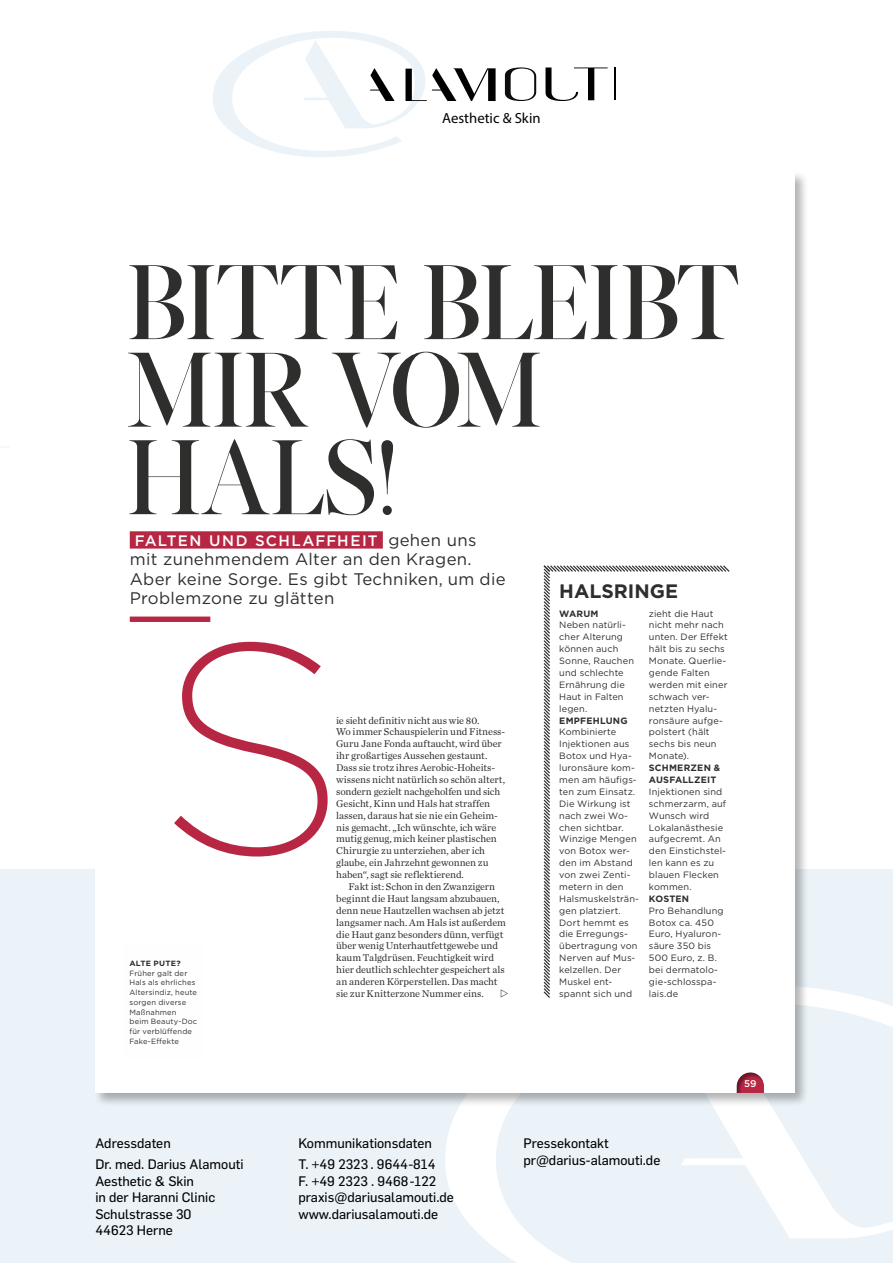
<style>
.page{position:relative;width:893px;height:1263px;background:#fff}
.page>*{position:absolute;margin:0;border:0;box-sizing:border-box;transform-origin:0 0}
.t1{font:200 298.2px "Gotham";color:#b72744}
.t2{font:104.85px/87.4px "Glanz Gala Medium Semi Dis";letter-spacing:-.005em;color:#2e2e2d}
.t3{font:700 19.5px "Gotham";color:#2e2e2d}
.t4{font:16.8px/19.5px "Gotham";letter-spacing:.02em;color:#2e2e2d}
.t5{font:500 15.15px "Gotham";letter-spacing:.07em;color:#fefefe}
.t6{font:14.7px "Myriad Pro";color:#000}
.t7{font:13.5px/16.5px "Flama Basic";color:#000}
.t8{font:10.2px/11.9px "Chronicle Text G1";letter-spacing:-.005em;color:#2e2e2d}
.t9{font:500 9.75px "Gotham";color:#fefefe}
.t10{font:9.15px/11.9px "Gotham";letter-spacing:.015em;color:#2e2e2d}
.t11{font:700 9.15px/11.9px "Gotham";letter-spacing:.02em;color:#2e2e2d}
.t12{font:7.5px/9.8px "Gotham";letter-spacing:.02em;color:#2e2e2d}
.t13{font:700 7.5px "Gotham";letter-spacing:.025em;color:#2e2e2d;scale:1.05 1}
.s1{font-weight:400;font-size:16.8px;color:#2e2e2d}
</style>
<div class="page">
<div style="left:0;top:870px;width:893px;height:393px;background:#ebf3f8"></div>
<svg style="left:445px;top:988px;width:448px;height:275px"></svg>
<hr style="left:614px;top:67px;width:1px;height:33px;background:#000">
<svg style="left:546px;top:67px;width:62px;height:34px"></svg>
<svg style="left:213px;top:31px;width:283px;height:126px"></svg>
<svg style="left:505px;top:67px;width:32px;height:34px"></svg>
<div style="left:93px;top:170px;width:716px;height:937px;background:#000;opacity:.3"></div>
<div style="left:95px;top:172px;width:700px;height:921px;background:#fff"></div>
<div style="left:130px;top:531px;width:253px;height:18px;background:#b72744"></div>
<div style="left:130px;top:616px;width:80px;height:6px;background:#b72744"></div>
<svg style="left:543px;top:565px;width:187px;height:433px"></svg>
<div style="left:736px;top:1071px;width:29px;height:22px;background:#2e2e2d;opacity:.5"></div>
<h3 class="t6" style="left:442px;top:109px;width:100px">Aesthetic &amp; Skin</h3>
<h2 class="t2" style="left:127px;top:257px;width:614px">BITTE BLEIBT<br>MIR VOM<br>HALS!</h2>
<h3 class="t5" style="left:135px;top:530px;width:343px">FALTEN UND SCHLAFFHEIT <span class="s1">gehen uns</span></h3>
<h3 class="t4" style="left:130px;top:549px;width:377px">mit zunehmendem Alter an den Kragen.<br>Aber keine Sorge. Es gibt Techniken, um die<br>Problemzone zu glätten</h3>
<h1 class="t1" style="left:156px;top:563px;width:193px">S</h1>
<p class="t13" style="left:129px;top:958px;width:50px">ALTE PUTE?</p>
<p class="t12" style="left:129px;top:968px;width:69px">Früher galt der<br>Hals als ehrliches<br>Altersindiz, heute sorgen diverse<br>Maßnahmen beim Beauty-Doc für verblüffende<br>Fake-Effekte</p>
<p class="t8" style="left:336px;top:714px;width:171px">ie sieht definitiv nicht aus wie 80.<br>Wo immer Schauspielerin und Fitness-Guru Jane Fonda auftaucht, wird über ihr großartiges Aussehen gestaunt.<br>Dass sie trotz ihres Aerobic-Hoheits&shy;wissens nicht natürlich so schön altert, sondern gezielt nachgeholfen und sich Gesicht, Kinn und Hals hat straffen lassen, daraus hat sie nie ein Geheim&shy;nis gemacht. „Ich wünschte, ich wäre mutig genug, mich keiner plastischen Chirurgie zu unterziehen, aber ich glaube, ein Jahrzehnt gewonnen zu haben“, sagt sie reflektierend.</p>
<p class="t8" style="left:336px;top:880px;width:171px;text-indent:12px">Fakt ist: Schon in den Zwanzigern beginnt die Haut langsam abzubauen, denn neue Hautzellen wachsen ab jetzt langsamer nach. Am Hals ist außerdem die Haut ganz besonders dünn, verfügt über wenig Unterhautfettgewebe und kaum Talgdrüsen. Feuchtigkeit wird hier deutlich schlechter gespeichert als an anderen Körperstellen. Das macht sie zur Knitterzone Nummer eins.</p>
<h3 class="t3" style="left:559px;top:578px;width:120px">HALSRINGE</h3>
<p class="t10" style="left:649px;top:607px;width:81px">zieht die Haut nicht mehr nach unten. Der Effekt hält bis zu sechs<br>Monate. Querlie&shy;gende Falten werden mit einer schwach ver&shy;netzten Hyalu&shy;ronsäure aufge&shy;polstert (hält sechs bis neun<br>Monate).</p>
<p class="t11" style="left:649px;top:762px;width:73px">SCHMERZEN &amp;<br>AUSFALLZEIT</p>
<p class="t10" style="left:649px;top:785px;width:79px">Injektionen sind schmerzarm, auf<br>Wunsch wird<br>Lokalanästhesie aufgecremt. An den Einstichstel&shy;len kann es zu blauen Flecken kommen.</p>
<p class="t11" style="left:649px;top:892px;width:42px">KOSTEN</p>
<p class="t10" style="left:649px;top:904px;width:76px">Pro Behandlung<br>Botox ca. 450<br>Euro, Hyaluron&shy;säure 350 bis<br>500 Euro, z. B. bei dermatolo&shy;gie-schlosspa&shy;lais.de</p>
<p class="t11" style="left:559px;top:607px;width:41px">WARUM</p>
<p class="t10" style="left:559px;top:619px;width:76px">Neben natürli&shy;cher Alterung können auch<br>Sonne, Rauchen und schlechte<br>Ernährung die<br>Haut in Falten legen.</p>
<p class="t11" style="left:559px;top:714px;width:70px">EMPFEHLUNG</p>
<p class="t10" style="left:559px;top:726px;width:81px">Kombinierte<br>Injektionen aus<br>Botox und Hya&shy;luronsäure kom&shy;men am häufigs&shy;ten zum Einsatz.<br>Die Wirkung ist nach zwei Wo&shy;chen sichtbar.<br>Winzige Mengen von Botox wer&shy;den im Abstand von zwei Zenti&shy;metern in den<br>Halsmuskelsträn&shy;gen platziert.<br>Dort hemmt es die Erregungs&shy;übertragung von<br>Nerven auf Mus&shy;kelzellen. Der<br>Muskel ent&shy;spannt sich und</p>
<p class="t9" style="left:744px;top:1077px;width:14px">59</p>
<h3 class="t7" style="left:95px;top:1132px;width:150px;line-height:21px">Adressdaten<br>Dr. med. Darius Alamouti</h3>
<h3 class="t7" style="left:95px;top:1172px;width:121px">Aesthetic &amp; Skin<br>in der Haranni Clinic<br>Schulstrasse 30<br>44623 Herne</h3>
<h3 class="t7" style="left:298px;top:1132px;width:139px;line-height:21px">Kommunikationsdaten<br>T. +49 2323 . 9644-814</h3>
<h3 class="t7" style="left:298px;top:1172px;width:157px">F. +49 2323 . 9468-122 praxis@dariusalamouti.de www.dariusalamouti.de</h3>
<h3 class="t7" style="left:523px;top:1134px;width:138px">Pressekontakt pr@darius-alamouti.de</h3>
</div>
